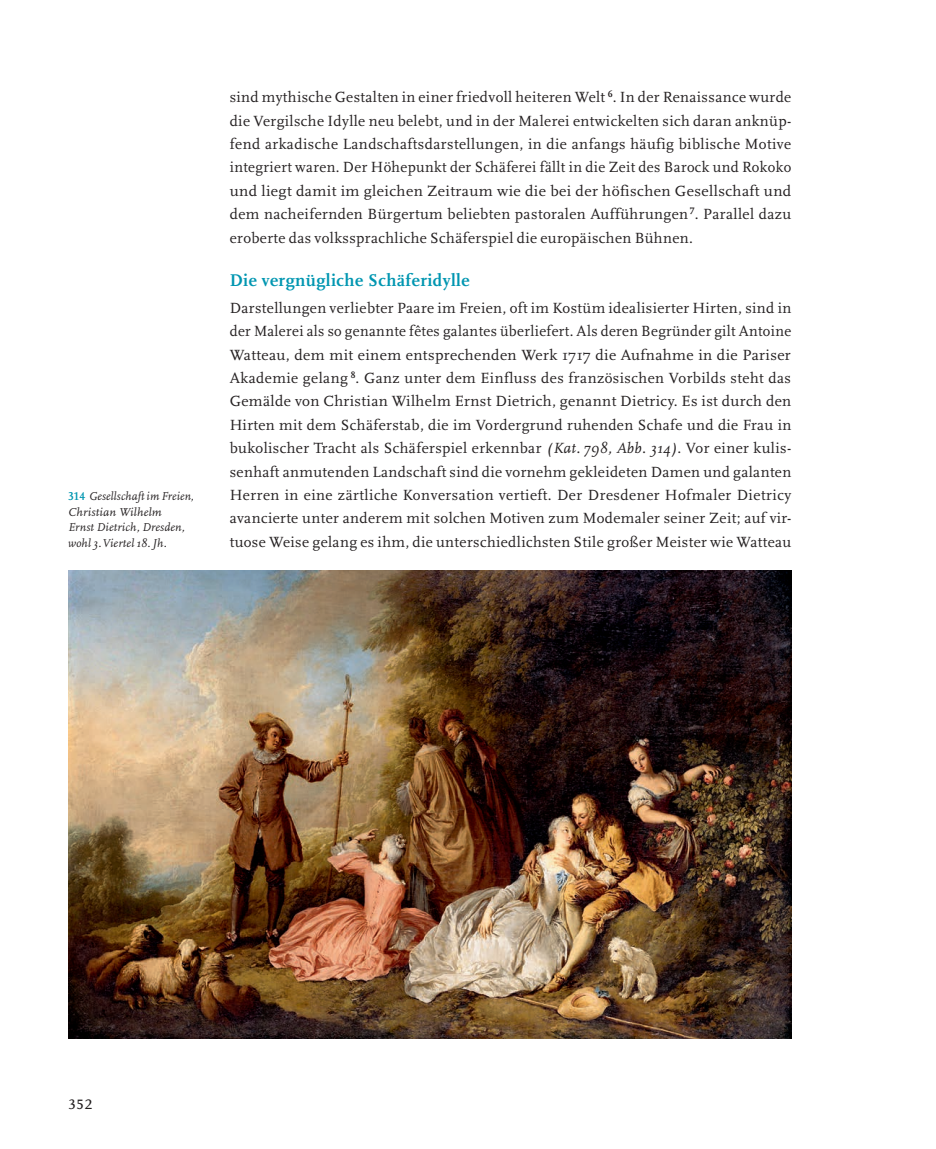
<style>
.page{position:relative;width:936px;height:1149px;background:#fff}
.page>*{position:absolute;margin:0;border:0;box-sizing:border-box;transform-origin:0 0}
.t1{font:700 17.7px "Scala";letter-spacing:.025em;color:#0096b1}
.t2{font:16.5px "Scala Caps Expert";color:#231f20}
.t3{font:15.3px/23.4px "Scala";letter-spacing:.025em;color:#231f20;text-align:justify}
.t4{font:italic 11.85px/15.5px "Scala";letter-spacing:.02em;color:#231f20}
.s1{font-family:"Scala LF";font-weight:700;font-style:normal;color:#0096b1}
.s2{font-style:italic}
</style>
<div class="page">
<img style="left:68px;top:570px;width:723px;height:467px">
<p class="t4" style="left:68px;top:489px;width:127px"><span class="s1">314</span> Gesellschaft im Freien,<br>Christian Wilhelm<br>Ernst Dietrich, Dresden, wohl 3.Viertel 18.Jh.</p>
<p class="t3" style="left:230px;top:86px;width:563px">sind mythische Gestalten in einer friedvoll heiteren Welt <sup>6</sup>. In der Renaissance wurde die Vergilsche Idylle neu belebt, und in der Malerei entwickelten sich daran anknüp&shy;fend arkadische Landschaftsdarstellungen, in die anfangs häufig biblische Motive integriert waren. Der Höhepunkt der Schäferei fällt in die Zeit des Barock und Rokoko und liegt damit im gleichen Zeitraum wie die bei der höfischen Gesellschaft und dem nacheifernden Bürgertum beliebten pastoralen Aufführungen<sup>7</sup>. Parallel dazu eroberte das volkssprachliche Schäferspiel die europäischen Bühnen.</p>
<p class="t1" style="left:230px;top:270px;width:241px">Die vergnügliche Schäferidylle</p>
<p class="t3" style="left:230px;top:296px;width:563px">Darstellungen verliebter Paare im Freien, oft im Kostüm idealisierter Hirten, sind in der Malerei als so genannte fêtes galantes überliefert. Als deren Begründer gilt Antoine Watteau, dem mit einem entsprechenden Werk 1717 die Aufnahme in die Pariser Akademie gelang <sup>8</sup>. Ganz unter dem Einfluss des französischen Vorbilds steht das Gemälde von Christian Wilhelm Ernst Dietrich, genannt Dietricy. Es ist durch den Hirten mit dem Schäferstab, die im Vordergrund ruhenden Schafe und die Frau in bukolischer Tracht als Schäferspiel erkennbar <span class="s2">(Kat. 798, Abb. 314)</span>. Vor einer kulis&shy;senhaft anmutenden Landschaft sind die vornehm gekleideten Damen und galanten Herren in eine zärtliche Konversation vertieft. Der Dresdener Hofmaler Dietricy avancierte unter anderem mit solchen Motiven zum Modemaler seiner Zeit; auf vir&shy;tuose Weise gelang es ihm, die unterschiedlichsten Stile großer Meister wie Watteau</p>
<p class="t2" style="left:68px;top:1094px;width:26px">352</p>
</div>
